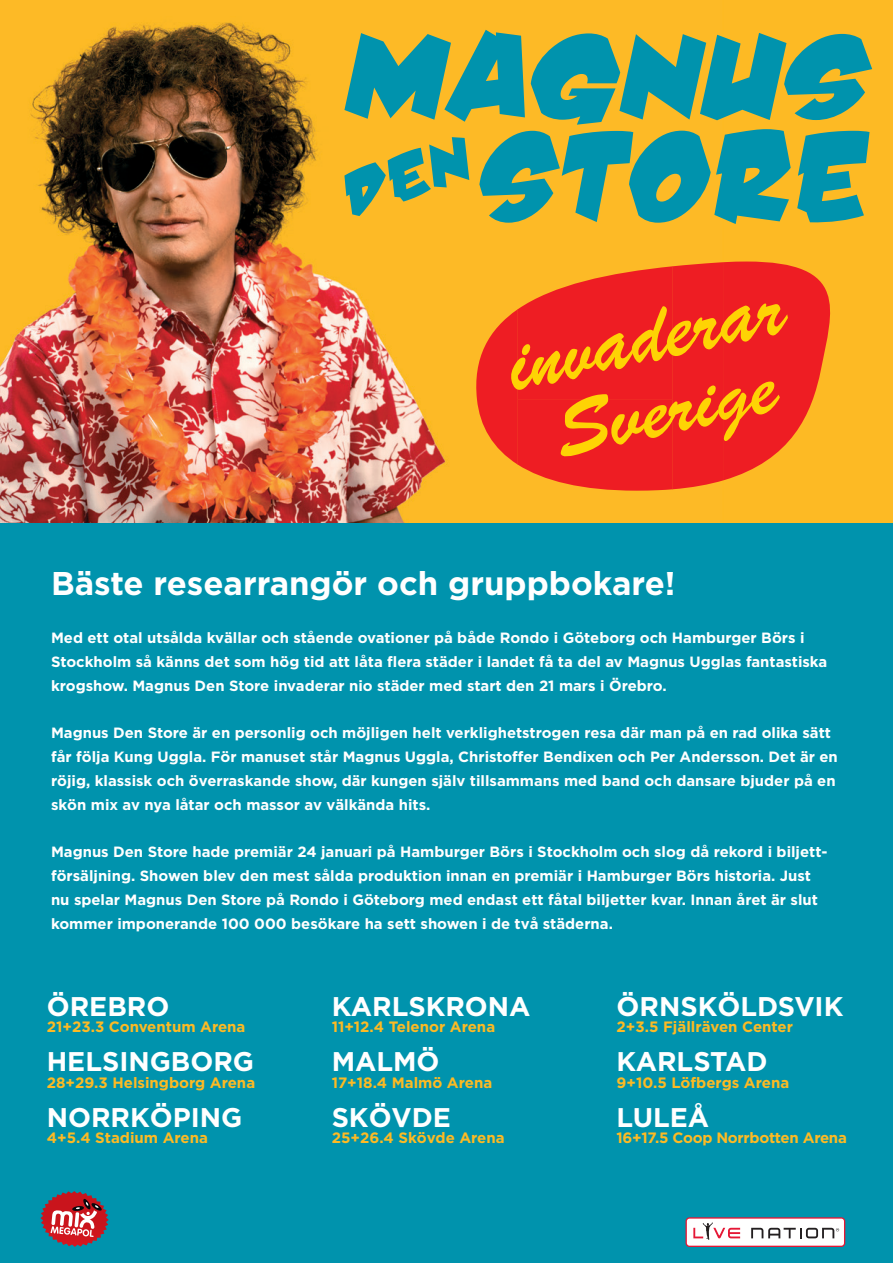
<style>
.page{position:relative;width:893px;height:1263px;background:#fff}
.page>*{position:absolute;margin:0;border:0;box-sizing:border-box;transform-origin:0 0}
.t1{font:700 32.85px "Gotham HTF";color:#fff}
.t2{font:700 27px "Gotham HTF";color:#fff}
.t3{font:700 15px "Gotham HTF";color:#fdba24}
.t4{font:700 15px "Gotham HTF";letter-spacing:-.02em;color:#fdba24}
.t5{font:700 14.85px/23.9px "Gotham HTF";color:#fff}
</style>
<div class="page">
<div style="left:0;top:0;width:893px;height:523px;background:#fdba24"></div>
<img style="left:0;top:22px;width:675px;height:501px">
<img style="left:517px;top:480px;width:156px;height:11px">
<img style="left:672px;top:480px;width:52px;height:9px">
<img style="left:473px;top:309px;width:37px;height:156px">
<svg style="left:510px;top:261px;width:320px;height:219px;background:#f1481f"></svg>
<svg style="left:344px;top:30px;width:528px;height:95px;fill:#0093ad"></svg>
<svg style="left:479px;top:129px;width:390px;height:95px"></svg>
<svg style="left:344px;top:137px;width:125px;height:79px"></svg>
<div style="left:0;top:523px;width:893px;height:740px;background:#0093ad"></div>
<svg style="left:685px;top:1217px;width:160px;height:30px"></svg>
<div style="left:687px;top:1218px;width:157px;height:28px;background:#fff;border-radius:3px"></div>
<svg style="left:728px;top:1228px;width:12px;height:10px"></svg>
<svg style="left:693px;top:1222px;width:28px;height:18px"></svg>
<svg style="left:751px;top:1228px;width:88px;height:10px"></svg>
<svg style="left:40px;top:1191px;width:69px;height:56px"></svg>
<h1 class="t1" style="left:51px;top:564px;width:626px">Bäste researrangör och gruppbokare!</h1>
<p class="t5" style="left:51px;top:625px;width:778px">Med ett otal utsålda kvällar och stående ovationer på både Rondo i Göteborg och Hamburger Börs i<br>Stockholm så känns det som hög tid att låta flera städer i landet få ta del av Magnus Ugglas fantastiska krogshow. Magnus Den Store invaderar nio städer med start den 21 mars i Örebro.</p>
<p class="t5" style="left:51px;top:721px;width:788px">Magnus Den Store är en personlig och möjligen helt verklighetstrogen resa där man på en rad olika sätt får följa Kung Uggla. För manuset står Magnus Uggla, Christoffer Bendixen och Per Andersson. Det är en röjig, klassisk och överraskande show, där kungen själv tillsammans med band och dansare bjuder på en skön mix av nya låtar och massor av välkända hits.</p>
<p class="t5" style="left:51px;top:840px;width:778px">Magnus Den Store hade premiär 24 januari på Hamburger Börs i Stockholm och slog då rekord i biljett&shy;försäljning. Showen blev den mest sålda produktion innan en premiär i Hamburger Börs historia. Just nu spelar Magnus Den Store på Rondo i Göteborg med endast ett fåtal biljetter kvar. Innan året är slut kommer imponerande 100 000 besökare ha sett showen i de två städerna.</p>
<h2 class="t2" style="left:47px;top:990px;width:124px">ÖREBRO</h2>
<p class="t3" style="left:47px;top:1018px;width:200px">21+23.3 Conventum Arena</p>
<h2 class="t2" style="left:47px;top:1046px;width:209px">HELSINGBORG</h2>
<p class="t3" style="left:47px;top:1074px;width:210px">28+29.3 Helsingborg Arena</p>
<h2 class="t2" style="left:47px;top:1101px;width:197px">NORRKÖPING</h2>
<p class="t3" style="left:47px;top:1129px;width:163px">4+5.4 Stadium Arena</p>
<h2 class="t2" style="left:332px;top:990px;width:200px">KARLSKRONA</h2>
<p class="t3" style="left:332px;top:1018px;width:165px">11+12.4 Telenor Arena</p>
<h2 class="t2" style="left:332px;top:1046px;width:109px">MALMÖ</h2>
<p class="t3" style="left:332px;top:1074px;width:162px">17+18.4 Malmö Arena</p>
<h2 class="t2" style="left:332px;top:1101px;width:121px">SKÖVDE</h2>
<p class="t3" style="left:332px;top:1129px;width:174px">25+26.4 Skövde Arena</p>
<h2 class="t2" style="left:617px;top:990px;width:228px">ÖRNSKÖLDSVIK</h2>
<p class="t3" style="left:617px;top:1018px;width:178px">2+3.5 Fjällräven Center</p>
<h2 class="t2" style="left:617px;top:1046px;width:153px">KARLSTAD</h2>
<p class="t3" style="left:617px;top:1074px;width:174px">9+10.5 Löfbergs Arena</p>
<h2 class="t2" style="left:617px;top:1101px;width:94px">LULEÅ</h2>
<p class="t4" style="left:617px;top:1129px;width:232px">16+17.5 Coop Norrbotten Arena</p>
</div>
